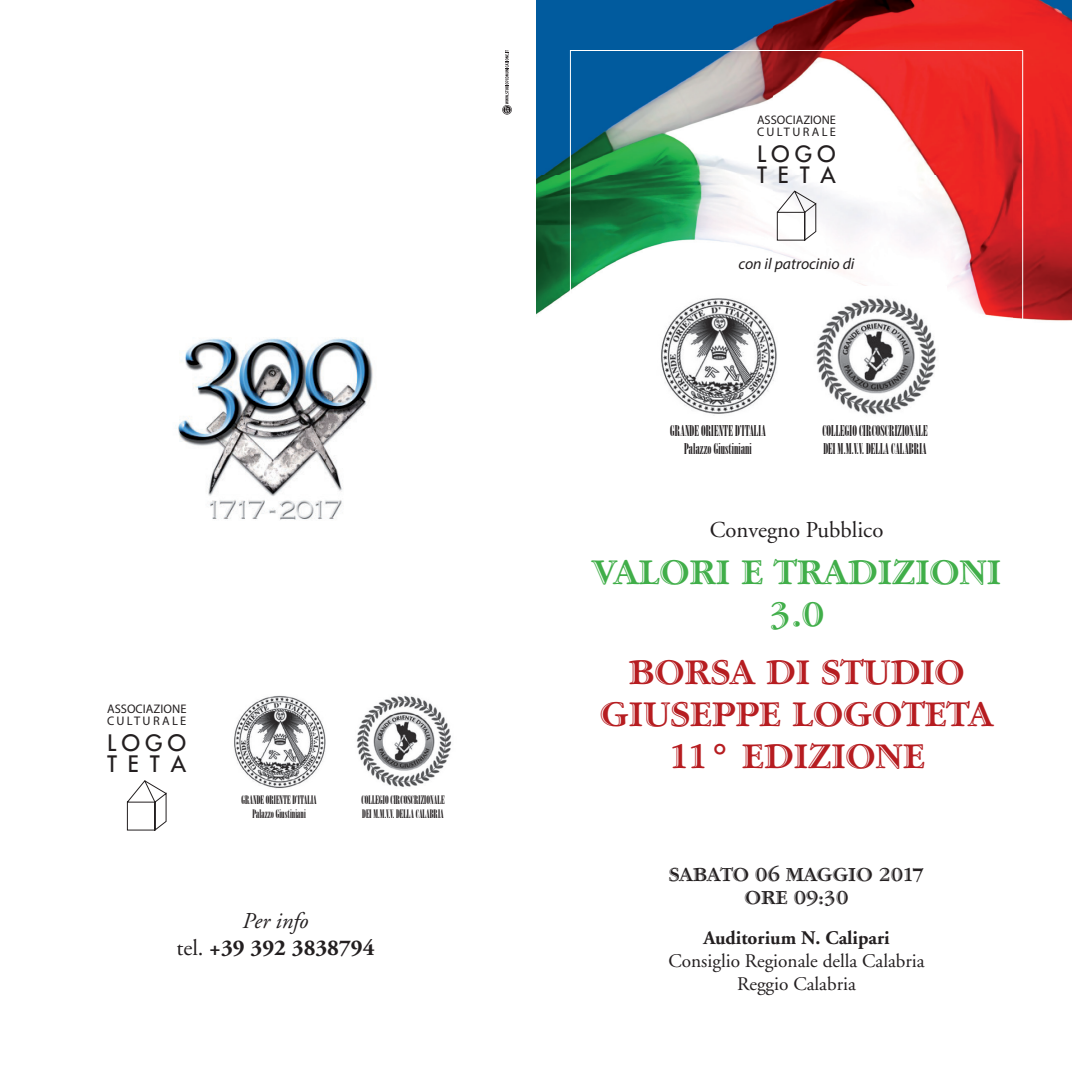
<style>
.page{position:relative;width:1072px;height:1072px;background:#fff}
.page>*{position:absolute;margin:0;border:0;box-sizing:border-box;transform-origin:0 0}
.t1{font:700 35px/42px "Garamond Handtooled";color:#b61c20;text-align:center}
.t2{font:700 35px/42px "Garamond Handtooled";color:#40ae49;text-align:center}
.t3{font:700 22.75px/27.3px "Adobe Garamond";color:#231f20;text-align:center}
.t4{font:22.75px "Adobe Garamond";color:#231f20}
.t5{font:21.7px/20.8px "Cg Futura Maxi Bk";letter-spacing:.345em;color:#231f20}
.t6{font:21.53px/20.8px "Cg Futura Maxi Bk";letter-spacing:.345em;color:#231f20}
.t7{font:19.25px/23.1px "Adobe Garamond";color:#231f20;text-align:center}
.t8{font:700 19.25px/23.1px "Garamond Handtooled";color:#231f20;text-align:center}
.t9{font:700 19.25px "Adobe Garamond";color:#231f20}
.t10{font:italic 15.75px "Myriad Pro";color:#231f20}
.t11{font:14.88px/17.8px "Bodoni MT Poster Compressed";color:#231f20}
.t12{font:12.42px/12.1px "Myriad Pro";color:#231f20}
.t13{font:11.72px/14px "Bodoni MT Poster Compressed";color:#231f20}
.s1{font-weight:400;font-style:italic}
.s2{font-weight:400}
.s3{font-style:inherit}
</style>
<div class="page">
<img style="left:536px;top:0;width:535px;height:321px">
<img style="left:178px;top:337px;width:195px;height:183px">
<svg style="left:776px;top:190px;width:41px;height:52px"></svg>
<svg style="left:126px;top:780px;width:41px;height:51px"></svg>
<img style="left:804px;top:287px;width:142px;height:128px">
<img style="left:647px;top:287px;width:142px;height:129px">
<img style="left:356px;top:696px;width:96px;height:91px">
<img style="left:234px;top:695px;width:92px;height:94px">
<svg style="left:502px;top:50px;width:10px;height:65px"></svg>
<p class="t12" style="left:107px;top:702px;width:81px">ASSOCIAZIONE<br>CULTURALE</p>
<h3 class="t5" style="left:107px;top:734px;width:81px">LOGO<br>TETA</h3>
<p class="t13" style="left:241px;top:793px;width:77px;text-align:center">GRANDE ORIENTE D’ITALIA<br>Palazzo Giustiniani</p>
<p class="t13" style="left:361px;top:793px;width:85px">COLLEGIO CIRCOSCRIZIONALE<br>DEI M.M.V.V. DELLA CALABRIA</p>
<h2 class="t3" style="left:176px;top:907px;width:199px"><span class="s1">Per info<br></span><span class="s2">tel.</span> +39 392 3838794</h2>
<p class="t12" style="left:757px;top:113px;width:81px">ASSOCIAZIONE<br>CULTURALE</p>
<h3 class="t6" style="left:757px;top:144px;width:80px">LOGO<br>TETA</h3>
<p class="t10" style="left:738px;top:254px;width:117px">con il patrocinio di</p>
<p class="t11" style="left:670px;top:421px;width:97px;text-align:center">GRANDE ORIENTE D’ITALIA<br>Palazzo Giustiniani</p>
<p class="t11" style="left:822px;top:421px;width:107px">COLLEGIO CIRCOSCRIZIONALE<br>DEI M.M.V.V. DELLA CALABRIA</p>
<h2 class="t4" style="left:709px;top:517px;width:175px">Convegno Pubblico</h2>
<h1 class="t2" style="left:592px;top:551px;width:410px">VALORI E TRADIZIONI<br>3.0</h1>
<h1 class="t1" style="left:600px;top:651px;width:395px">BORSA DI STUDIO<br>GIUSEPPE LOGOTETA<br>11° EDIZIONE</h1>
<p class="t8" style="left:668px;top:863px;width:257px">SABATO 06 MAGGIO 2017<br><span class="s3">ORE</span> 09:30</p>
<p class="t9" style="left:703px;top:927px;width:188px">Auditorium N. Calipari</p>
<p class="t7" style="left:668px;top:949px;width:258px">Consiglio Regionale della Calabria<br>Reggio Calabria</p>
</div>
